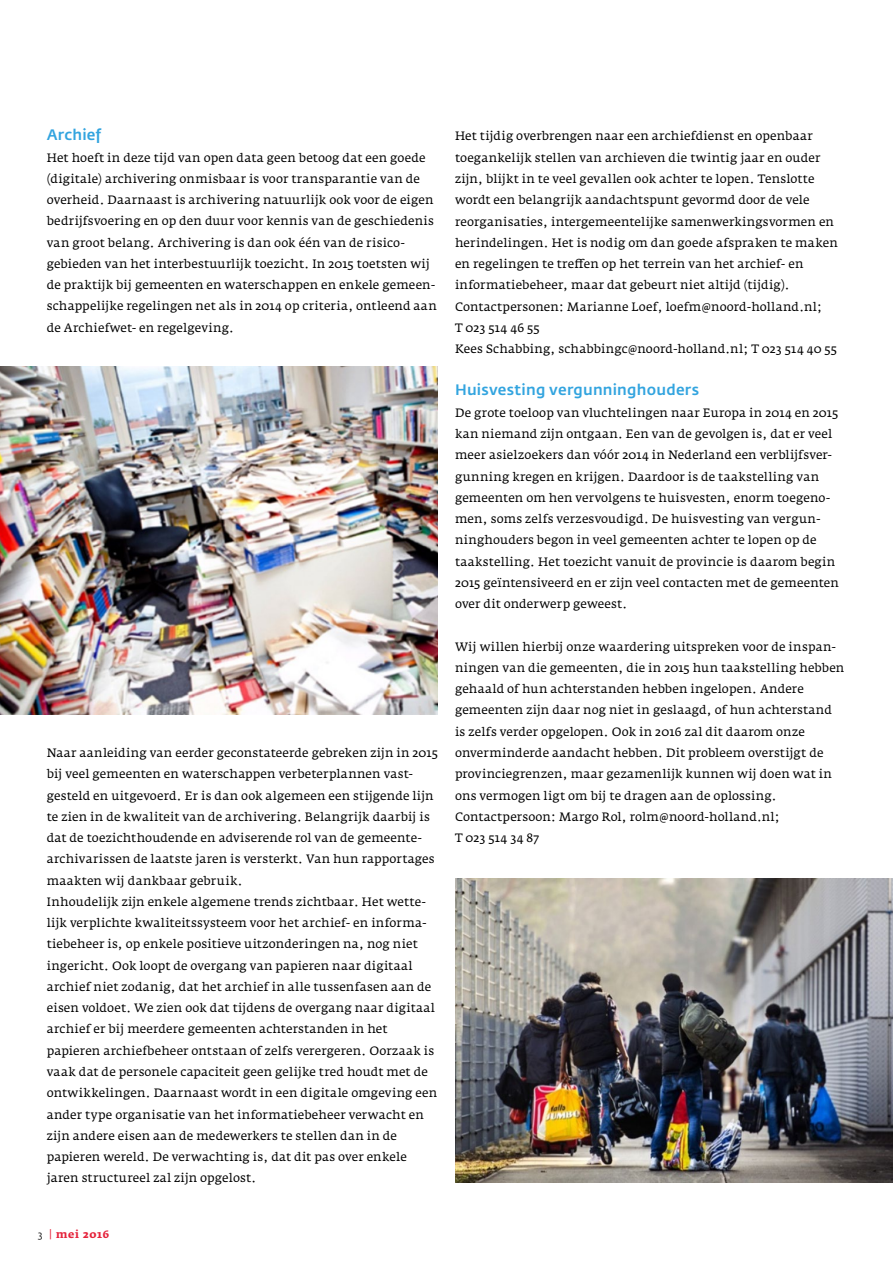
<style>
.page{position:relative;width:893px;height:1263px;background:#fff}
.page>*{position:absolute;margin:0;border:0;box-sizing:border-box;transform-origin:0 0}
.t1{font:500 15px "Fedra Sans Std";letter-spacing:.015em;color:#32a4df}
.t2{font:12px/21.3px "Fedra Serif A Std";letter-spacing:.01em;color:#000}
.t3{font:700 10.5px "Fedra Serif A Std";letter-spacing:.06em;color:#e5233b}
.s1{font-family:"Fedra Sans Std";font-weight:400;font-size:9.75px;color:#000}
.s2{font-weight:600}
</style>
<div class="page">
<img style="left:455px;top:878px;width:438px;height:304px">
<img style="left:0;top:366px;width:438px;height:348px">
<p class="t1" style="left:47px;top:126px;width:56px">Archief</p>
<p class="t2" style="left:47px;top:147px;width:391px">Het hoeft in deze tijd van open data geen betoog dat een goede (digitale) archivering onmisbaar is voor transparantie van de overheid. Daarnaast is archivering natuurlijk ook voor de eigen bedrijfsvoering en op den duur voor kennis van de geschiedenis van groot belang. Archivering is dan ook één van de risico&shy;gebieden van het interbestuurlijk toezicht. In 2015 toetsten wij de praktijk bij gemeenten en waterschappen en enkele gemeen&shy;schappelijke regelingen net als in 2014 op criteria, ontleend aan de Archiefwet- en regelgeving.</p>
<p class="t2" style="left:47px;top:742px;width:393px">Naar aanleiding van eerder geconstateerde gebreken zijn in 2015 bij veel gemeenten en waterschappen verbeterplannen vast&shy;gesteld en uitgevoerd. Er is dan ook algemeen een stijgende lijn te zien in de kwaliteit van de archivering. Belangrijk daarbij is dat de toezichthoudende en adviserende rol van de gemeente&shy;archivarissen de laatste jaren is versterkt. Van hun rapportages maakten wij dankbaar gebruik.<br>Inhoudelijk zijn enkele algemene trends zichtbaar. Het wette&shy;lijk verplichte kwaliteitssysteem voor het archief- en informa&shy;tiebeheer is, op enkele positieve uitzonderingen na, nog niet ingericht. Ook loopt de overgang van papieren naar digitaal archief niet zodanig, dat het archief in alle tussenfasen aan de eisen voldoet. We zien ook dat tijdens de overgang naar digitaal archief er bij meerdere gemeenten achterstanden in het papieren archiefbeheer ontstaan of zelfs verergeren. Oorzaak is vaak dat de personele capaciteit geen gelijke tred houdt met de ontwikkelingen. Daarnaast wordt in een digitale omgeving een ander type organisatie van het informatiebeheer verwacht en zijn andere eisen aan de medewerkers te stellen dan in de papieren wereld. De verwachting is, dat dit pas over enkele jaren structureel zal zijn opgelost.</p>
<p class="t2" style="left:455px;top:126px;width:384px">Het tijdig overbrengen naar een archiefdienst en openbaar toegankelijk stellen van archieven die twintig jaar en ouder zijn, blijkt in te veel gevallen ook achter te lopen. Tenslotte wordt een belangrijk aandachtspunt gevormd door de vele reorganisaties, intergemeentelijke samenwerkingsvormen en herindelingen. Het is nodig om dan goede afspraken te maken en regelingen te treffen op het terrein van het archief- en informatiebeheer, maar dat gebeurt niet altijd (tijdig).<br>Contactpersonen: Marianne Loef, loefm@noord-holland.nl;<br>T 023 514 46 55<br>Kees Schabbing, schabbingc@noord-holland.nl; T 023 514 40 55</p>
<p class="t1" style="left:455px;top:381px;width:246px">Huisvesting vergunninghouders</p>
<p class="t2" style="left:455px;top:402px;width:385px">De grote toeloop van vluchtelingen naar Europa in 2014 en 2015 kan niemand zijn ontgaan. Een van de gevolgen is, dat er veel meer asielzoekers dan vóór 2014 in Nederland een verblijfsver&shy;gunning kregen en krijgen. Daardoor is de taakstelling van gemeenten om hen vervolgens te huisvesten, enorm toegeno&shy;men, soms zelfs verzesvoudigd. De huisvesting van vergun&shy;ninghouders begon in veel gemeenten achter te lopen op de taakstelling. Het toezicht vanuit de provincie is daarom begin 2015 geïntensiveerd en er zijn veel contacten met de gemeenten over dit onderwerp geweest.</p>
<p class="t2" style="left:455px;top:636px;width:391px">Wij willen hierbij onze waardering uitspreken voor de inspan&shy;ningen van die gemeenten, die in 2015 hun taakstelling hebben gehaald of hun achterstanden hebben ingelopen. Andere gemeenten zijn daar nog niet in geslaagd, of hun achterstand is zelfs verder opgelopen. Ook in 2016 zal dit daarom onze onverminderde aandacht hebben. Dit probleem overstijgt de provinciegrenzen, maar gezamenlijk kunnen wij doen wat in ons vermogen ligt om bij te dragen aan de oplossing.<br>Contactpersoon: Margo Rol, rolm@noord-holland.nl;<br>T 023 514 34 87</p>
<p class="t3" style="left:38px;top:1228px;width:73px"><span class="s1">3</span> <span class="s2">|</span> mei 2016</p>
</div>
